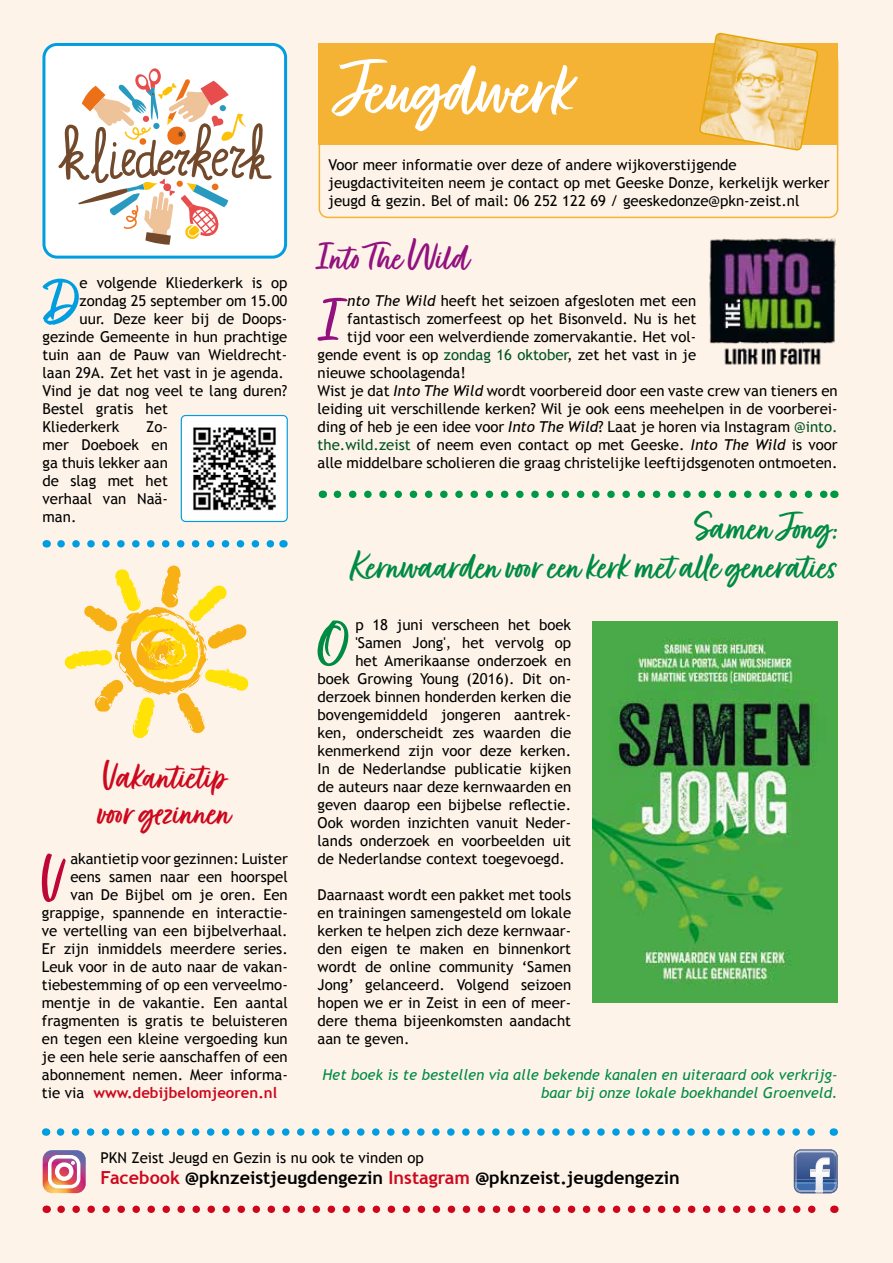
<style>
.page{position:relative;width:893px;height:1263px;background:#fef3e8}
.page>*{position:absolute;margin:0;border:0;box-sizing:border-box;transform-origin:0 0}
.t1{font:84.9px "Fave Script Bold Pro";color:#fff}
.t2{font:69.15px "Fave Script Bold Pro";color:#009ee0}
.t3{font:69.15px "Fave Script Bold Pro";color:#93117e}
.t4{font:69.15px "Fave Script Bold Pro";color:#008b45}
.t5{font:69.15px "Fave Script Bold Pro";color:#be0637}
.t6{font:43.5px/39px "Fave Script Bold Pro";letter-spacing:.015em;color:#008b45;text-align:right}
.t7{font:43.5px/36px "Fave Script Bold Pro";color:#cd071e}
.t8{font:43.5px "Fave Script Bold Pro";color:#93117e}
.t9{font:700 18px "Trebuchet MS";color:#000}
.t10{font:15px/18px "Trebuchet MS";color:#000;text-align:justify}
.t11{font:italic 15px/18px "Trebuchet MS";color:#008b45;text-align:right}
.t12{font:700 15px "Trebuchet MS";color:#cd071e}
.s1{font-weight:400;color:#000}
.s2{font-style:italic}
.s3{color:#005324}
.s4{color:#cd071e}
</style>
<div class="page">
<div style="left:319px;top:43px;width:519px;height:101px;background:#f5b335"></div>
<div style="left:46px;top:47px;width:237px;height:208px;background:#fff"></div>
<svg style="left:58px;top:68px;width:214px;height:177px;background:#e9dcd3"></svg>
<div style="left:42px;top:43px;width:245px;height:216px;border:3px solid #009ee0;border-radius:13px"></div>
<div style="left:319px;top:52px;width:519px;height:166px;border:2px solid #f5b335;border-radius:9px"></div>
<svg style="left:698px;top:32px;width:121px;height:119px"></svg>
<svg style="left:61px;top:540px;width:214px;height:7px"></svg>
<svg style="left:60px;top:1128px;width:755px;height:8px"></svg>
<svg style="left:337px;top:490px;width:489px;height:8px"></svg>
<svg style="left:61px;top:1205px;width:755px;height:8px"></svg>
<svg style="left:43px;top:1150px;width:43px;height:43px;background:#d394a3"></svg>
<svg style="left:794px;top:1149px;width:44px;height:44px;background:#798eb4"></svg>
<img style="left:795px;top:1151px;width:41px;height:7px">
<svg style="left:65px;top:566px;width:183px;height:172px"></svg>
<img style="left:181px;top:415px;width:105px;height:106px">
<div style="left:181px;top:415px;width:107px;height:107px;border:1px solid #009ee0;border-radius:4px"></div>
<img style="left:709px;top:238px;width:127px;height:127px">
<img style="left:592px;top:622px;width:246px;height:381px">
<h2 class="t2" style="left:46px;top:266px;width:36px">D</h2>
<p class="t10" style="left:80px;top:274px;width:209px">e volgende Kliederkerk is op</p>
<p class="t10" style="left:80px;top:292px;width:209px">zondag 25 september om 15.00</p>
<p class="t10" style="left:80px;top:310px;width:209px">uur. Deze keer bij de Doops-</p>
<p class="t10" style="left:43px;top:328px;width:246px">gezinde Gemeente in hun prachtige</p>
<p class="t10" style="left:43px;top:346px;width:246px">tuin aan de Pauw van Wieldrecht-</p>
<p class="t10" style="left:43px;top:364px;width:243px">laan 29A. Zet het vast in je agenda.</p>
<p class="t10" style="left:43px;top:382px;width:246px">Vind je dat nog veel te lang duren?</p>
<p class="t10" style="left:43px;top:400px;width:127px">Bestel gratis het</p>
<p class="t10" style="left:43px;top:418px;width:79px">Kliederkerk</p>
<p class="t10" style="left:43px;top:418px;width:127px;text-indent:104px">Zo&shy;mer Doeboek en ga thuis lekker aan de slag met het verhaal van Naä&shy;man.</p>
<h3 class="t7" style="left:98px;top:759px;width:135px">Vakantietip voor gezinnen</h3>
<h2 class="t5" style="left:41px;top:842px;width:24px">V</h2>
<p class="t10" style="left:70px;top:850px;width:219px">akantietip voor gezinnen: Luister</p>
<p class="t10" style="left:70px;top:868px;width:219px">eens samen naar een hoorspel</p>
<p class="t10" style="left:70px;top:886px;width:219px">van De Bijbel om je oren. Een</p>
<p class="t10" style="left:42px;top:904px;width:247px">grappige, spannende en interactie-</p>
<p class="t10" style="left:42px;top:922px;width:247px">ve vertelling van een bijbelverhaal.</p>
<p class="t10" style="left:42px;top:940px;width:247px">Er zijn inmiddels meerdere series.</p>
<p class="t10" style="left:42px;top:958px;width:247px">Leuk voor in de auto naar de vakan-</p>
<p class="t10" style="left:42px;top:976px;width:247px">tiebestemming of op een verveelmo-</p>
<p class="t10" style="left:42px;top:994px;width:247px">mentje in de vakantie. Een aantal</p>
<p class="t10" style="left:42px;top:1012px;width:247px">fragmenten is gratis te beluisteren</p>
<p class="t10" style="left:42px;top:1030px;width:247px">en tegen een kleine vergoeding kun</p>
<p class="t10" style="left:42px;top:1048px;width:247px">je een hele serie aanschaffen of een</p>
<p class="t10" style="left:42px;top:1066px;width:247px">abonnement nemen. Meer informa-</p>
<p class="t12" style="left:42px;top:1083px;width:237px"><span class="s1">tie via</span> www.debijbelomjeoren.nl</p>
<h1 class="t1" style="left:337px;top:43px;width:240px">Jeugdwerk</h1>
<p class="t10" style="left:328px;top:156px;width:503px;text-align:left">Voor meer informatie over deze of andere wijkoverstijgende jeugdactiviteiten neem je contact op met Geeske Donze, kerkelijk werker jeugd &amp; gezin. Bel of mail: 06 252 122 69 / geeskedonze@pkn-zeist.nl</p>
<h3 class="t8" style="left:318px;top:234px;width:153px">Into The Wild</h3>
<h2 class="t3" style="left:321px;top:284px;width:23px">I</h2>
<p class="t10" style="left:347px;top:292px;width:351px"><span class="s2">nto The Wild</span> heeft het seizoen afgesloten met een</p>
<p class="t10" style="left:347px;top:310px;width:351px">fantastisch zomerfeest op het Bisonveld. Nu is het</p>
<p class="t10" style="left:347px;top:328px;width:351px">tijd voor een welverdiende zomervakantie. Het vol-</p>
<p class="t10" style="left:318px;top:346px;width:380px">gende event is op <span class="s3">zondag 16 oktober</span>, zet het vast in je</p>
<p class="t10" style="left:318px;top:364px;width:150px">nieuwe schoolagenda!</p>
<p class="t10" style="left:318px;top:382px;width:522px">Wist je dat <span class="s2">Into The Wild</span> wordt voorbereid door een vaste crew van tieners en</p>
<p class="t10" style="left:318px;top:400px;width:522px">leiding uit verschillende kerken? Wil je ook eens meehelpen in de voorberei-</p>
<p class="t10" style="left:318px;top:418px;width:522px">ding of heb je een idee voor <span class="s2">Into The Wild</span>? Laat je horen via Instagram <span class="s3">@into.</span></p>
<p class="t10" style="left:318px;top:436px;width:522px"><span class="s3">the.wild.zeist</span> of neem even contact op met Geeske. <span class="s2">Into The Wild</span> is voor</p>
<p class="t10" style="left:318px;top:454px;width:522px">alle middelbare scholieren die graag christelijke leeftijdsgenoten ontmoeten.</p>
<h3 class="t6" style="left:353px;top:508px;width:486px">Samen Jong:<br>Kernwaarden voor een kerk met alle generaties</h3>
<h2 class="t4" style="left:320px;top:608px;width:32px">O</h2>
<p class="t10" style="left:355px;top:616px;width:217px">p 18 juni verscheen het boek</p>
<p class="t10" style="left:355px;top:634px;width:217px">'Samen Jong', het vervolg op</p>
<p class="t10" style="left:355px;top:652px;width:217px">het Amerikaanse onderzoek en</p>
<p class="t10" style="left:318px;top:670px;width:255px">boek Growing Young (2016). Dit on-</p>
<p class="t10" style="left:318px;top:688px;width:255px">derzoek binnen honderden kerken die</p>
<p class="t10" style="left:318px;top:706px;width:255px">bovengemiddeld jongeren aantrek-</p>
<p class="t10" style="left:318px;top:724px;width:255px">ken, onderscheidt zes waarden die</p>
<p class="t10" style="left:318px;top:742px;width:255px">kenmerkend zijn voor deze kerken.</p>
<p class="t10" style="left:318px;top:760px;width:255px">In de Nederlandse publicatie kijken</p>
<p class="t10" style="left:318px;top:778px;width:255px">de auteurs naar deze kernwaarden en</p>
<p class="t10" style="left:318px;top:796px;width:255px">geven daarop een bijbelse reflectie.</p>
<p class="t10" style="left:318px;top:814px;width:255px">Ook worden inzichten vanuit Neder-</p>
<p class="t10" style="left:318px;top:832px;width:255px">lands onderzoek en voorbeelden uit</p>
<p class="t10" style="left:318px;top:850px;width:249px">de Nederlandse context toegevoegd.</p>
<p class="t10" style="left:318px;top:886px;width:255px">Daarnaast wordt een pakket met tools en trainingen samengesteld om lokale kerken te helpen zich deze kernwaar&shy;den eigen te maken en binnenkort wordt de online community ‘Samen Jong’ gelanceerd. Volgend seizoen hopen we er in Zeist in een of meer&shy;dere thema bijeenkomsten aandacht aan te geven.</p>
<p class="t11" style="left:322px;top:1066px;width:517px">Het boek is te bestellen via alle bekende kanalen en uiteraard ook verkrijg&shy;baar bij onze lokale boekhandel Groenveld.</p>
<p class="t10" style="left:100px;top:1148px;width:325px">PKN Zeist Jeugd en Gezin is nu ook te vinden op</p>
<p class="t9" style="left:100px;top:1167px;width:581px"><span class="s4">Facebook</span> @pknzeistjeugdengezin <span class="s4">Instagram</span> @pknzeist.jeugdengezin</p>
</div>
